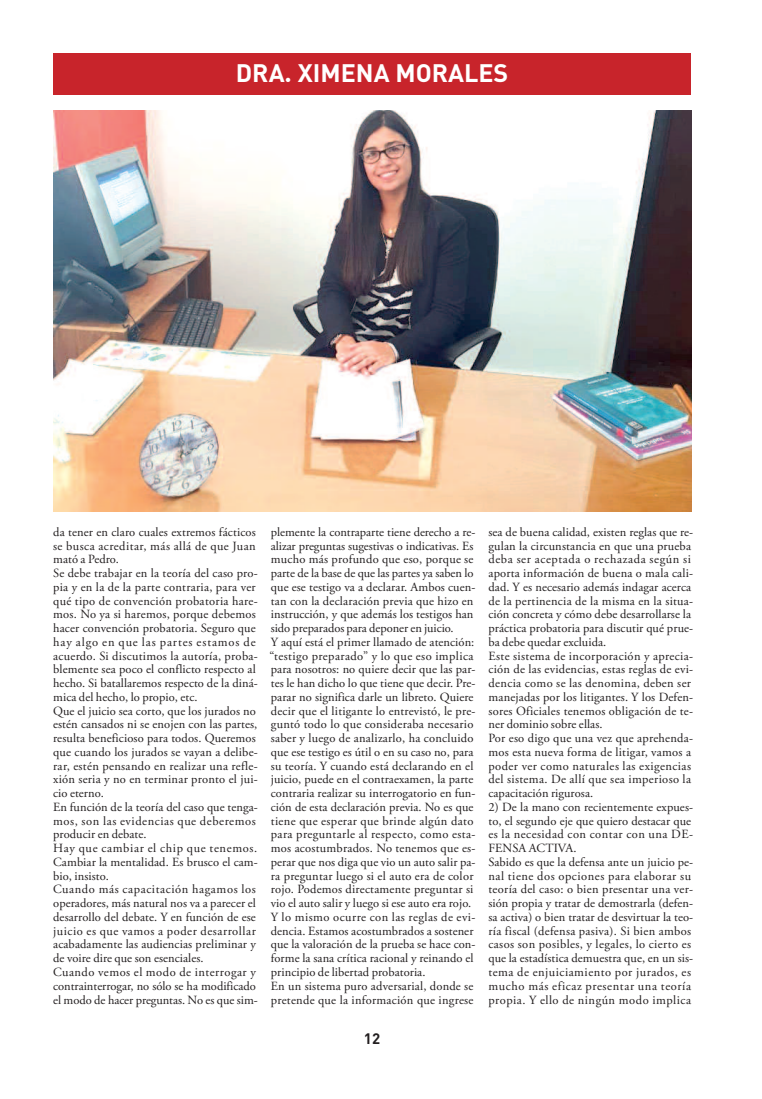
<style>
.page{position:relative;width:762px;height:1099px;background:#fff}
.page>*{position:absolute;margin:0;border:0;box-sizing:border-box;transform-origin:0 0}
.t1{font:25px "DIN Bold Alternate";color:#fff}
.t2{font:700 15px "DIN";color:#231f20}
.t3{font:12.5px/13.8px "Adobe Garamond Pro";letter-spacing:.01em;color:#231f20}
</style>
<div class="page">
<div style="left:53px;top:53px;width:638px;height:41px;background:#c8242b"></div>
<img style="left:53px;top:111px;width:638px;height:400px">
<h1 class="t1" style="left:236px;top:59px;width:274px">DRA. XIMENA MORALES</h1>
<p class="t3" style="left:53px;top:526px;width:206px">da tener en claro cuales extremos fácticos se busca acreditar, más allá de que Juan mató a Pedro.<br>Se debe trabajar en la teoría del caso pro&shy;pia y en la de la parte contraria, para ver qué tipo de convención probatoria hare&shy;mos. No ya si haremos, porque debemos hacer convención probatoria. Seguro que hay algo en que las partes estamos de acuerdo. Si discutimos la autoría, proba&shy;blemente sea poco el conflicto respecto al hecho. Si batallaremos respecto de la diná&shy;mica del hecho, lo propio, etc.<br>Que el juicio sea corto, que los jurados no estén cansados ni se enojen con las partes, resulta beneficioso para todos. Queremos que cuando los jurados se vayan a delibe&shy;rar, estén pensando en realizar una refle&shy;xión seria y no en terminar pronto el jui&shy;cio eterno.<br>En función de la teoría del caso que tenga&shy;mos, son las evidencias que deberemos producir en debate.<br>Hay que cambiar el chip que tenemos.<br>Cambiar la mentalidad. Es brusco el cam&shy;bio, insisto.<br>Cuando más capacitación hagamos los operadores, más natural nos va a parecer el desarrollo del debate. Y en función de ese juicio es que vamos a poder desarrollar acabadamente las audiencias preliminar y de voire dire que son esenciales.<br>Cuando vemos el modo de interrogar y contrainterrogar, no sólo se ha modificado el modo de hacer preguntas. No es que sim-</p>
<p class="t3" style="left:269px;top:526px;width:207px">plemente la contraparte tiene derecho a re&shy;alizar preguntas sugestivas o indicativas. Es mucho más profundo que eso, porque se parte de la base de que las partes ya saben lo que ese testigo va a declarar. Ambos cuen&shy;tan con la declaración previa que hizo en instrucción, y que además los testigos han sido preparados para deponer en juicio.<br>Y aquí está el primer llamado de atención: “testigo preparado” y lo que eso implica para nosotros: no quiere decir que las par&shy;tes le han dicho lo que tiene que decir. Pre&shy;parar no significa darle un libreto. Quiere decir que el litigante lo entrevistó, le pre&shy;guntó todo lo que consideraba necesario saber y luego de analizarlo, ha concluido que ese testigo es útil o en su caso no, para su teoría. Y cuando está declarando en el juicio, puede en el contraexamen, la parte contraria realizar su interrogatorio en fun&shy;ción de esta declaración previa. No es que tiene que esperar que brinde algún dato para preguntarle al respecto, como esta&shy;mos acostumbrados. No tenemos que es&shy;perar que nos diga que vio un auto salir pa&shy;ra preguntar luego si el auto era de color rojo. Podemos directamente preguntar si vio el auto salir y luego si ese auto era rojo.<br>Y lo mismo ocurre con las reglas de evi&shy;dencia. Estamos acostumbrados a sostener que la valoración de la prueba se hace con&shy;forme la sana crítica racional y reinando el principio de libertad probatoria.<br>En un sistema puro adversarial, donde se pretende que la información que ingrese</p>
<p class="t3" style="left:488px;top:526px;width:206px">sea de buena calidad, existen reglas que re&shy;gulan la circunstancia en que una prueba deba ser aceptada o rechazada según si aporta información de buena o mala cali&shy;dad. Y es necesario además indagar acerca de la pertinencia de la misma en la situa&shy;ción concreta y cómo debe desarrollarse la práctica probatoria para discutir qué prue&shy;ba debe quedar excluida.<br>Este sistema de incorporación y aprecia&shy;ción de las evidencias, estas reglas de evi&shy;dencia como se las denomina, deben ser manejadas por los litigantes. Y los Defen&shy;sores Oficiales tenemos obligación de te&shy;ner dominio sobre ellas.<br>Por eso digo que una vez que aprehenda&shy;mos esta nueva forma de litigar, vamos a poder ver como naturales las exigencias del sistema. De allí que sea imperioso la capacitación rigurosa.</p>
<p class="t3" style="left:488px;top:801px;width:206px">2) De la mano con recientemente expues&shy;to, el segundo eje que quiero destacar que es la necesidad con contar con una DE-FENSA ACTIVA.<br>Sabido es que la defensa ante un juicio pe&shy;nal tiene dos opciones para elaborar su teoría del caso: o bien presentar una ver&shy;sión propia y tratar de demostrarla (defen&shy;sa activa) o bien tratar de desvirtuar la teo&shy;ría fiscal (defensa pasiva). Si bien ambos casos son posibles, y legales, lo cierto es que la estadística demuestra que, en un sis&shy;tema de enjuiciamiento por jurados, es mucho más eficaz presentar una teoría propia. Y ello de ningún modo implica</p>
<p class="t2" style="left:364px;top:1029px;width:18px">12</p>
</div>
